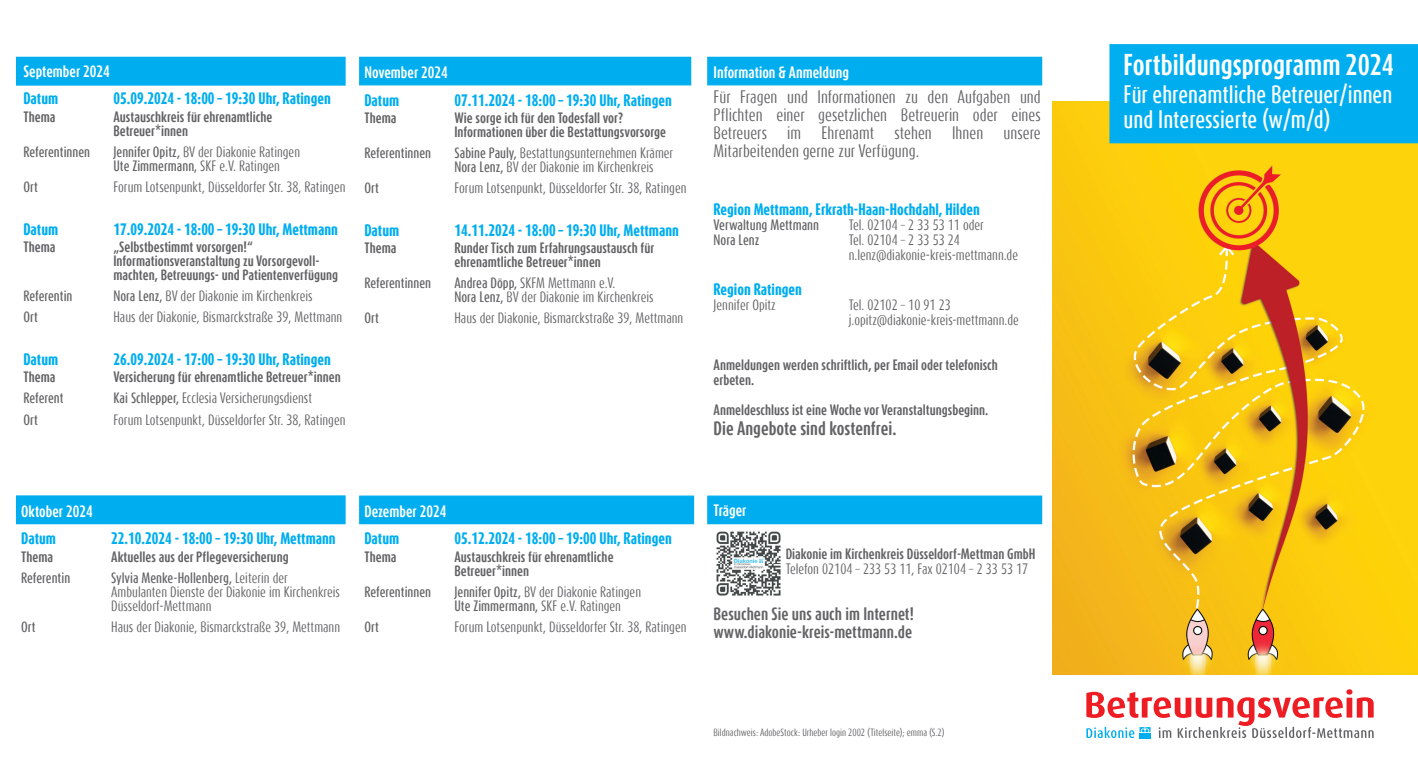
<style>
.page{position:relative;width:1418px;height:766px;background:#fff}
.page>*{position:absolute;margin:0;border:0;box-sizing:border-box;transform-origin:0 0}
.t1{font:700 25px "Dax Compact Offc";color:#fff}
.t2{font:500 21px/25.2px "Dax Compact Offc";color:#fff}
.t3{font:700 16.25px "Dax Compact Offc";color:#636366}
.t4{font:15px/18px "Dax Compact Offc";color:#636366;text-align:justify}
.t5{font:700 15px/18px "Dax Compact Offc";color:#636366}
.t6{font:800 13.75px "Dax Compact Offc";color:#00aeef}
.t7{font:700 13.75px "Dax Compact Offc";color:#fff}
.t8{font:12.5px/13.8px "Dax Compact Offc";color:#636366}
.t9{font:700 12.5px/13.8px "Dax Compact Offc";color:#636366}
.t10{font:500 12.5px "Dax Compact Offc";color:#636366}
.t11{font:8.75px "Dax Compact Offc";color:#636366}
.s1{font-weight:500}
</style>
<div class="page">
<div style="left:16px;top:495px;width:329px;height:29px;background:#00aeef;border:1px solid #00aeef"></div>
<img style="left:1052px;top:102px;width:365px;height:572px">
<div style="left:707px;top:57px;width:335px;height:28px;background:#00aeef"></div>
<div style="left:707px;top:495px;width:335px;height:29px;background:#00aeef;border:1px solid #00aeef"></div>
<img style="left:716px;top:531px;width:65px;height:65px">
<svg style="left:1086px;top:689px;width:287px;height:48px"></svg>
<div style="left:359px;top:57px;width:332px;height:28px;background:#00aeef"></div>
<div style="left:1109px;top:44px;width:308px;height:99px;background:#00aeef"></div>
<div style="left:16px;top:57px;width:329px;height:29px;background:#00aeef;border:1px solid #00aeef"></div>
<div style="left:359px;top:495px;width:335px;height:29px;background:#00aeef;border:1px solid #00aeef"></div>
<p class="t7" style="left:23px;top:62px;width:88px">September 2024</p>
<p class="t6" style="left:23px;top:89px;width:36px">Datum</p>
<p class="t6" style="left:113px;top:89px;width:219px">05.09.2024 - 18:00 – 19:30 Uhr, Ratingen</p>
<p class="t9" style="left:23px;top:110px;width:34px">Thema</p>
<p class="t9" style="left:113px;top:110px;width:161px">Austauschkreis für ehrenamtliche<br>Betreuer*innen</p>
<p class="t10" style="left:23px;top:143px;width:68px">Referentinnen</p>
<p class="t8" style="left:113px;top:145px;width:188px"><span class="s1">Jennifer Opitz,</span> BV der Diakonie Ratingen<br><span class="s1">Ute Zimmermann,</span> SKF e.V. Ratingen</p>
<p class="t10" style="left:23px;top:178px;width:16px">Ort</p>
<p class="t8" style="left:113px;top:180px;width:233px">Forum Lotsenpunkt, Düsseldorfer Str. 38, Ratingen</p>
<p class="t6" style="left:23px;top:219px;width:36px">Datum</p>
<p class="t6" style="left:113px;top:219px;width:226px">17.09.2024 - 18:00 – 19:30 Uhr, Mettmann</p>
<p class="t9" style="left:23px;top:240px;width:34px">Thema</p>
<p class="t9" style="left:113px;top:240px;width:226px">„Selbstbestimmt vorsorgen!“<br>Informationsveranstaltung zu Vorsorgevoll&shy;machten, Betreuungs- und Patientenverfügung</p>
<p class="t10" style="left:23px;top:287px;width:51px">Referentin</p>
<p class="t8" style="left:113px;top:289px;width:201px"><span class="s1">Nora Lenz,</span> BV der Diakonie im Kirchenkreis</p>
<p class="t10" style="left:23px;top:308px;width:16px">Ort</p>
<p class="t8" style="left:113px;top:310px;width:230px">Haus der Diakonie, Bismarckstraße 39, Mettmann</p>
<p class="t6" style="left:23px;top:349px;width:36px">Datum</p>
<p class="t6" style="left:113px;top:349px;width:219px">26.09.2024 - 17:00 – 19:30 Uhr, Ratingen</p>
<p class="t9" style="left:23px;top:370px;width:34px">Thema</p>
<p class="t9" style="left:113px;top:370px;width:229px">Versicherung für ehrenamtliche Betreuer*innen</p>
<p class="t10" style="left:23px;top:390px;width:42px">Referent</p>
<p class="t8" style="left:113px;top:391px;width:200px"><span class="s1">Kai Schlepper,</span> Ecclesia Versicherungsdienst</p>
<p class="t10" style="left:23px;top:411px;width:16px">Ort</p>
<p class="t8" style="left:113px;top:412px;width:233px">Forum Lotsenpunkt, Düsseldorfer Str. 38, Ratingen</p>
<p class="t7" style="left:364px;top:63px;width:85px">November 2024</p>
<p class="t6" style="left:364px;top:90px;width:36px">Datum</p>
<p class="t6" style="left:454px;top:90px;width:219px">07.11.2024 - 18:00 – 19:30 Uhr, Ratingen</p>
<p class="t9" style="left:364px;top:111px;width:34px">Thema</p>
<p class="t9" style="left:454px;top:111px;width:213px">Wie sorge ich für den Todesfall vor?<br>Informationen über die Bestattungsvorsorge</p>
<p class="t10" style="left:364px;top:145px;width:68px">Referentinnen</p>
<p class="t8" style="left:454px;top:146px;width:220px"><span class="s1">Sabine Pauly,</span> Bestattungsunternehmen Krämer<br><span class="s1">Nora Lenz,</span> BV der Diakonie im Kirchenkreis</p>
<p class="t10" style="left:364px;top:180px;width:16px">Ort</p>
<p class="t8" style="left:454px;top:181px;width:233px">Forum Lotsenpunkt, Düsseldorfer Str. 38, Ratingen</p>
<p class="t6" style="left:364px;top:220px;width:36px">Datum</p>
<p class="t6" style="left:454px;top:220px;width:226px">14.11.2024 - 18:00 – 19:30 Uhr, Mettmann</p>
<p class="t9" style="left:364px;top:241px;width:34px">Thema</p>
<p class="t9" style="left:454px;top:241px;width:201px">Runder Tisch zum Erfahrungsaustausch für ehrenamtliche Betreuer*innen</p>
<p class="t10" style="left:364px;top:275px;width:68px">Referentinnen</p>
<p class="t8" style="left:454px;top:276px;width:201px"><span class="s1">Andrea Döpp,</span> SKFM Mettmann e.V.<br><span class="s1">Nora Lenz,</span> BV der Diakonie im Kirchenkreis</p>
<p class="t10" style="left:364px;top:310px;width:16px">Ort</p>
<p class="t8" style="left:454px;top:311px;width:230px">Haus der Diakonie, Bismarckstraße 39, Mettmann</p>
<p class="t7" style="left:21px;top:501px;width:73px">Oktober 2024</p>
<p class="t6" style="left:21px;top:529px;width:36px">Datum</p>
<p class="t6" style="left:111px;top:529px;width:226px">22.10.2024 - 18:00 – 19:30 Uhr, Mettmann</p>
<p class="t9" style="left:21px;top:549px;width:34px">Thema</p>
<p class="t9" style="left:111px;top:549px;width:179px">Aktuelles aus der Pflegeversicherung</p>
<p class="t10" style="left:21px;top:569px;width:51px">Referentin</p>
<p class="t8" style="left:111px;top:571px;width:230px"><span class="s1">Sylvia Menke-Hollenberg,</span> Leiterin der<br>Ambulanten Dienste der Diakonie im Kirchenkreis<br>Düsseldorf-Mettmann</p>
<p class="t10" style="left:21px;top:618px;width:16px">Ort</p>
<p class="t8" style="left:111px;top:620px;width:230px">Haus der Diakonie, Bismarckstraße 39, Mettmann</p>
<p class="t7" style="left:364px;top:501px;width:83px">Dezember 2024</p>
<p class="t6" style="left:364px;top:529px;width:36px">Datum</p>
<p class="t6" style="left:454px;top:529px;width:219px">05.12.2024 - 18:00 – 19:00 Uhr, Ratingen</p>
<p class="t9" style="left:364px;top:549px;width:34px">Thema</p>
<p class="t9" style="left:454px;top:549px;width:161px">Austauschkreis für ehrenamtliche<br>Betreuer*innen</p>
<p class="t10" style="left:364px;top:583px;width:68px">Referentinnen</p>
<p class="t8" style="left:454px;top:585px;width:188px"><span class="s1">Jennifer Opitz,</span> BV der Diakonie Ratingen<br><span class="s1">Ute Zimmermann,</span> SKF e.V. Ratingen</p>
<p class="t10" style="left:364px;top:618px;width:16px">Ort</p>
<p class="t8" style="left:454px;top:620px;width:233px">Forum Lotsenpunkt, Düsseldorfer Str. 38, Ratingen</p>
<p class="t7" style="left:713px;top:63px;width:137px">Information &amp; Anmeldung</p>
<p class="t4" style="left:713px;top:88px;width:329px">Für Fragen und Informationen zu den Aufgaben und Pflichten einer gesetzlichen Betreuerin oder eines Betreuers</p>
<p class="t4" style="left:787px;top:124px;width:15px">im</p>
<p class="t4" style="left:821px;top:124px;width:54px">Ehrenamt</p>
<p class="t4" style="left:894px;top:124px;width:39px">stehen</p>
<p class="t4" style="left:952px;top:124px;width:33px">Ihnen</p>
<p class="t4" style="left:1003px;top:124px;width:39px">unsere</p>
<p class="t4" style="left:713px;top:142px;width:207px">Mitarbeitenden gerne zur Verfügung.</p>
<p class="t6" style="left:713px;top:200px;width:268px">Region Mettmann, Erkrath-Haan-Hochdahl, Hilden</p>
<p class="t10" style="left:713px;top:216px;width:107px">Verwaltung Mettmann</p>
<p class="t8" style="left:848px;top:218px;width:137px">Tel. 02104 – 2 33 53 11 oder</p>
<p class="t10" style="left:713px;top:231px;width:47px">Nora Lenz</p>
<p class="t8" style="left:848px;top:232px;width:171px;line-height:15px">Tel. 02104 – 2 33 53 24 n.lenz@diakonie-kreis-mettmann.de</p>
<p class="t6" style="left:713px;top:280px;width:90px">Region Ratingen</p>
<p class="t8" style="left:713px;top:298px;width:64px">Jennifer Opitz</p>
<p class="t8" style="left:848px;top:297px;width:172px;line-height:15px">Tel. 02102 – 10 91 23 j.opitz@diakonie-kreis-mettmann.de</p>
<p class="t9" style="left:713px;top:357px;width:286px;line-height:15px">Anmeldungen werden schriftlich, per Email oder telefonisch erbeten.</p>
<p class="t9" style="left:713px;top:403px;width:276px">Anmeldeschluss ist eine Woche vor Veranstaltungsbeginn.</p>
<h3 class="t3" style="left:713px;top:417px;width:184px">Die Angebote sind kostenfrei.</h3>
<p class="t7" style="left:713px;top:501px;width:34px">Träger</p>
<p class="t9" style="left:785px;top:546px;width:251px">Diakonie im Kirchenkreis Düsseldorf-Mettman GmbH</p>
<p class="t8" style="left:785px;top:562px;width:244px">Telefon 02104 – 233 53 11, Fax 02104 – 2 33 53 17</p>
<p class="t5" style="left:713px;top:604px;width:202px">Besuchen Sie uns auch im Internet! www.diakonie-kreis-mettmann.de</p>
<p class="t11" style="left:713px;top:726px;width:232px">Bildnachweis: AdobeStock: Urheber login 2002 (Titelseite); emma (S.2)</p>
<h1 class="t1" style="left:1123px;top:48px;width:272px">Fortbildungsprogramm 2024</h1>
<h2 class="t2" style="left:1123px;top:82px;width:270px">Für ehrenamtliche Betreuer/innen und Interessierte (w/m/d)</h2>
</div>
